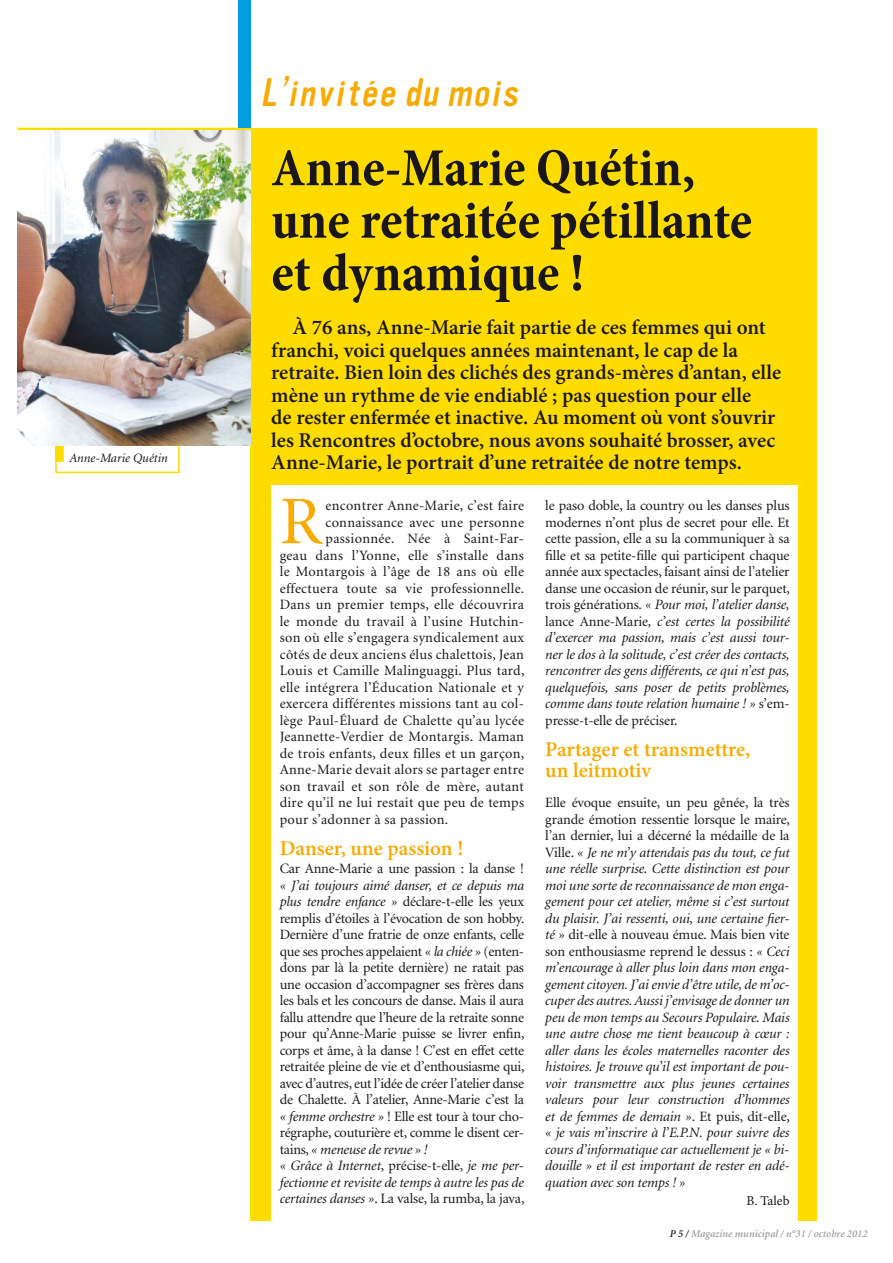
<style>
.page{position:relative;width:893px;height:1263px;background:#fff}
.page>*{position:absolute;margin:0;border:0;box-sizing:border-box;transform-origin:0 0}
.t1{font:68.25px "Minion";color:#f7aa00}
.t2{font:700 condensed 54px/52.5px "Minion Pro";color:#1a171c}
.t3{font:italic 39px "Vinyl";color:#f7aa00}
.t4{font:600 21px/22.5px "Minion Pro";color:#1a171c}
.t5{font:600 21px/21px "Minion Pro";color:#f7aa00}
.t6{font:14.25px/16.5px "Minion";letter-spacing:.005em;color:#1a171c;text-align:justify}
.t7{font:italic 14.25px/16.5px "Minion";letter-spacing:-.01em;color:#1a171c;text-align:justify}
.t8{font:14.25px/16.5px "Minion";letter-spacing:-.02em;color:#1a171c}
.t9{font:13.5px "Minion Pro";color:#1a171c}
.t10{font:italic 12.75px "Minion";color:#1a171c}
.t11{font:italic 600 10.5px "Minion";letter-spacing:.005em;color:#9c9d9f}
.s1{font-style:italic}
.s2{font-style:normal}
.s3{color:#1a171c}
</style>
<div class="page">
<div style="left:55px;top:442px;width:125px;height:31px;border:2px solid #ffdc00"></div>
<div style="left:56px;top:443px;width:7px;height:18px;background:#ffdc00"></div>
<div style="left:55px;top:442px;width:9px;height:20px;border:2px solid #ffdc00"></div>
<svg style="left:18px;top:128px;width:233px;height:3px"></svg>
<div style="left:238px;top:0;width:13px;height:128px;background:#009ee0"></div>
<div style="left:251px;top:128px;width:566px;height:1092px;background:#ffdc00"></div>
<div style="left:271px;top:485px;width:527px;height:741px;background:#fff"></div>
<img style="left:18px;top:131px;width:233px;height:314px">
<p class="t10" style="left:69px;top:453px;width:100px">Anne-Marie Quétin</p>
<h3 class="t3" style="left:259px;top:79px;width:267px">L’invitée du mois</h3>
<h2 class="t2" style="left:271px;top:146px;width:482px">Anne-Marie Quétin, une retraitée pétillante et dynamique !</h2>
<p class="t4" style="left:271px;top:318px;width:511px;text-indent:21px">À 76 ans, Anne-Marie fait partie de ces femmes qui ont franchi, voici quelques années maintenant, le cap de la retraite. Bien loin des clichés des grands-mères d’antan, elle mène un rythme de vie endiablé ; pas question pour elle<br>de rester enfermée et inactive. Au moment où vont s’ouvrir les Rencontres d’octobre, nous avons souhaité brosser, avec Anne-Marie, le portrait d’une retraitée de notre temps.</p>
<h1 class="t1" style="left:280px;top:495px;width:44px">R</h1>
<p class="t6" style="left:326px;top:499px;width:200px">encontrer Anne-Marie, c’est faire</p>
<p class="t6" style="left:545px;top:499px;width:246px">le paso doble, la country ou les danses plus modernes n’ont plus de secret pour elle. Et cette passion, elle a su la communiquer à sa fille et sa petite-fille qui participent chaque année aux spectacles, faisant ainsi de l’atelier danse une occasion de réunir, sur le parquet, trois générations. <span class="s1">« Pour moi, l’atelier danse, </span>lance Anne-Marie<span class="s1">, c’est certes la possibilité d’exercer ma passion, mais c’est aussi tour&shy;ner le dos à la solitude, c’est créer des contacts, rencontrer des gens différents, ce qui n’est pas, quelquefois, sans poser de petits problèmes, comme dans toute relation humaine ! »</span> s’em&shy;presse-t-elle de préciser.</p>
<h3 class="t5" style="left:545px;top:741px;width:206px">Partager et transmettre, un leitmotiv</h3>
<p class="t7" style="left:545px;top:796px;width:246px"><span class="s2">Elle évoque ensuite, un peu gênée, la très grande émotion ressentie lorsque le maire, l’an dernier, lui a décerné la médaille de la Ville.</span> « Je ne m’y attendais pas du tout, ce fut une réelle surprise. Cette distinction est pour moi une sorte de reconnaissance de mon enga&shy;gement pour cet atelier, même si c’est surtout du plaisir. J’ai ressenti, oui, une certaine fier&shy;té » <span class="s2">dit-elle à nouveau émue. Mais bien vite son enthousiasme reprend le dessus :</span> « Ceci m’encourage à aller plus loin dans mon enga&shy;gement citoyen. J’ai envie d’être utile, de m’oc&shy;cuper des autres. Aussi j’envisage de donner un peu de mon temps au Secours Populaire. Mais une autre chose me tient beaucoup à cœur : aller dans les écoles maternelles raconter des histoires. Je trouve qu’il est important de pou&shy;voir transmettre aux plus jeunes certaines valeurs pour leur construction d’hommes et de femmes de demain »<span class="s2">. Et puis, dit-elle, </span>« je vais m’inscrire à l’E.P.N. pour suivre des cours d’informatique car actuellement je « bi&shy;douille » et il est important de rester en adé&shy;quation avec son temps ! »</p>
<p class="t9" style="left:747px;top:1195px;width:44px">B. Taleb</p>
<p class="t6" style="left:326px;top:515px;width:200px">connaissance avec une personne</p>
<p class="t6" style="left:326px;top:532px;width:200px">passionnée. Née à Saint-Far-</p>
<p class="t6" style="left:280px;top:548px;width:246px">geau dans l’Yonne, elle s’installe dans</p>
<p class="t6" style="left:280px;top:565px;width:246px">le Montargois à l’âge de 18 ans où elle</p>
<p class="t6" style="left:280px;top:581px;width:246px">effectuera toute sa vie professionnelle.</p>
<p class="t6" style="left:280px;top:598px;width:246px">Dans un premier temps, elle découvrira</p>
<p class="t6" style="left:280px;top:614px;width:246px">le monde du travail à l’usine Hutchin-</p>
<p class="t6" style="left:280px;top:631px;width:246px">son où elle s’engagera syndicalement aux</p>
<p class="t6" style="left:280px;top:647px;width:246px">côtés de deux anciens élus chalettois, Jean</p>
<p class="t6" style="left:280px;top:664px;width:246px">Louis et Camille Malinguaggi. Plus tard,</p>
<p class="t6" style="left:280px;top:680px;width:246px">elle intégrera l’Éducation Nationale et y</p>
<p class="t6" style="left:280px;top:697px;width:246px">exercera différentes missions tant au col-</p>
<p class="t6" style="left:280px;top:713px;width:246px">lège Paul-Éluard de Chalette qu’au lycée</p>
<p class="t6" style="left:280px;top:730px;width:246px">Jeannette-Verdier de Montargis. Maman</p>
<p class="t6" style="left:280px;top:746px;width:246px">de trois enfants, deux filles et un garçon,</p>
<p class="t6" style="left:280px;top:763px;width:246px">Anne-Marie devait alors se partager entre</p>
<p class="t6" style="left:280px;top:779px;width:246px">son travail et son rôle de mère, autant</p>
<p class="t6" style="left:280px;top:796px;width:246px">dire qu’il ne lui restait que peu de temps</p>
<p class="t6" style="left:280px;top:812px;width:170px">pour s’adonner à sa passion.</p>
<h3 class="t5" style="left:280px;top:840px;width:185px">Danser, une passion !</h3>
<p class="t8" style="left:280px;top:862px;width:246px">Car Anne-Marie a une passion : la danse !</p>
<p class="t8" style="left:280px;top:878px;width:246px"><span class="s1">« J’ai toujours aimé danser, et ce depuis ma plus tendre enfance »</span> déclare-t-elle les yeux remplis d’étoiles à l’évocation de son hobby.<br>Dernière d’une fratrie de onze enfants, celle que ses proches appelaient <span class="s1">« la chiée »</span> (enten&shy;dons par là la petite dernière) ne ratait pas une occasion d’accompagner ses frères dans les bals et les concours de danse. Mais il aura fallu attendre que l’heure de la retraite sonne pour qu’Anne-Marie puisse se livrer enfin, corps et âme, à la danse ! C’est en effet cette retraitée pleine de vie et d’enthousiasme qui, avec d’autres, eut l’idée de créer l’atelier danse de Chalette. À l’atelier, Anne-Marie c’est la <span class="s1">« femme orchestre »</span> ! Elle est tour à tour cho&shy;régraphe, couturière et, comme le disent cer&shy;tains, <span class="s1">« meneuse de revue » !<br>« Grâce à Internet</span>, précise-t-elle, <span class="s1">je me per&shy;fectionne et revisite de temps à autre les pas de certaines danses »</span>. La valse, la rumba, la java,</p>
<p class="t11" style="left:670px;top:1229px;width:199px"><span class="s3">P 5 /</span> Magazine municipal / n°31 / octobre 2012</p>
</div>
